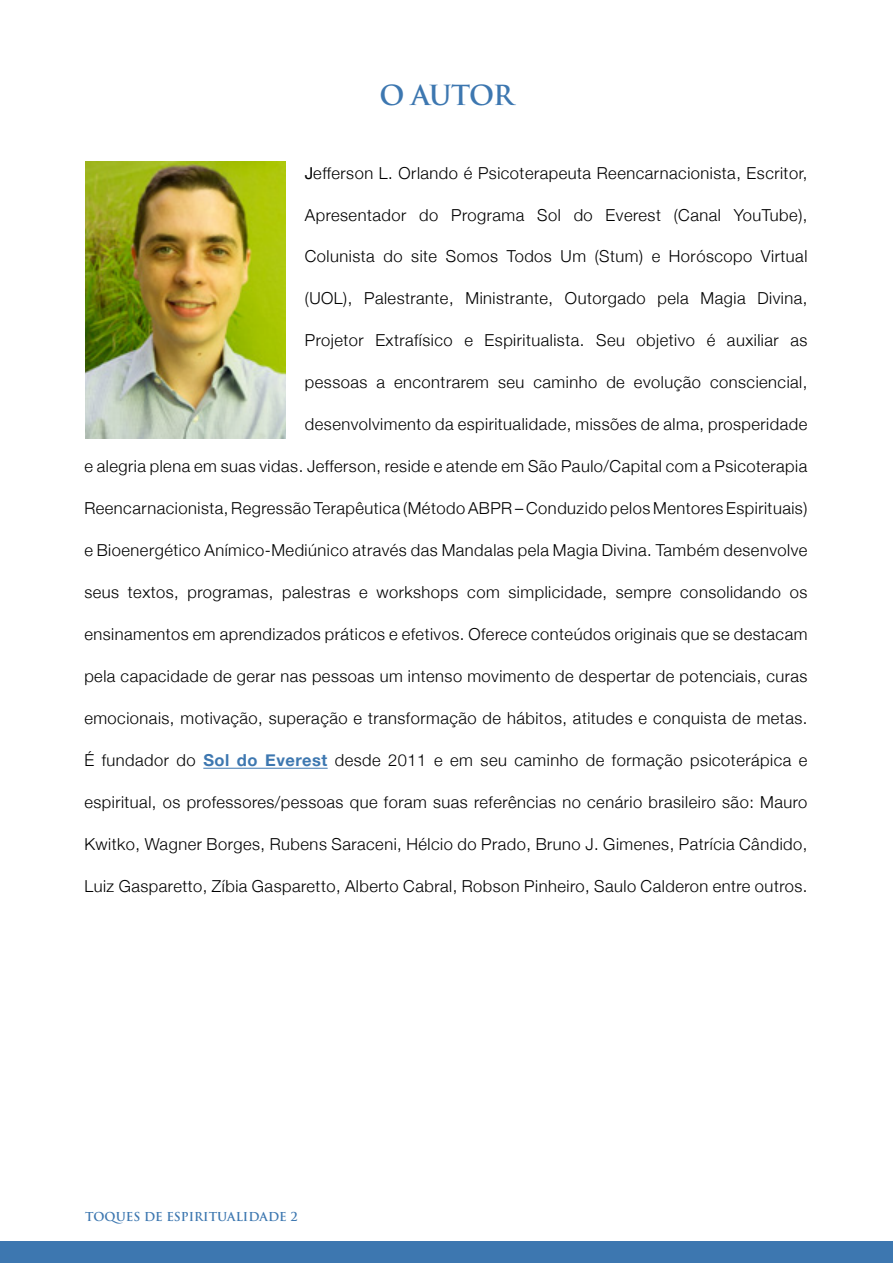
<style>
.page{position:relative;width:893px;height:1263px;background:#fff}
.page>*{position:absolute;margin:0;border:0;box-sizing:border-box;transform-origin:0 0}
.t1{font:700 27px "Trajan Pro";letter-spacing:-.035em;color:#3d77b0}
.t2{font:300 16.5px "Helvetica Neue";letter-spacing:.03em;color:#000}
.t3{font:700 12px "Trajan Pro";color:#3d77b0}
.s1{font-family:"Helvetica Neue LT Std";font-weight:400}
.s2{font-weight:700;color:#3d77b0}
</style>
<div class="page">
<hr style="left:203px;top:768px;width:125px;height:1px;background:#3d77b0">
<img style="left:86px;top:162px;width:200px;height:276px">
<div style="left:1px;top:1242px;width:892px;height:21px;background:#3d77b0"></div>
<h1 class="t1" style="left:379px;top:79px;width:136px">O AUTOR</h1>
<p class="t2" style="left:305px;top:163px;width:504px"><span class="s1">J</span>efferson L. Orlando é Psicoterapeuta Reencarnacionista, Escritor,</p>
<p class="t2" style="left:305px;top:205px;width:504px">Apresentador do Programa Sol do Everest (Canal YouTube),</p>
<p class="t2" style="left:305px;top:247px;width:504px">Colunista do site Somos Todos Um (Stum) e Horóscopo Virtual</p>
<p class="t2" style="left:305px;top:289px;width:504px">(UOL), Palestrante, Ministrante, Outorgado pela Magia Divina,</p>
<p class="t2" style="left:305px;top:330px;width:504px">Projetor Extrafísico e Espiritualista. Seu objetivo é auxiliar as</p>
<p class="t2" style="left:305px;top:372px;width:504px">pessoas a encontrarem seu caminho de evolução consciencial,</p>
<p class="t2" style="left:305px;top:414px;width:504px">desenvolvimento da espiritualidade, missões de alma, prosperidade</p>
<p class="t2" style="left:84px;top:456px;width:724px">e alegria plena em suas vidas. Jefferson, reside e atende em São Paulo/Capital com a Psicoterapia</p>
<p class="t2" style="left:84px;top:498px;width:724px">Reencarnacionista, Regressão Terapêutica (Método ABPR – Conduzido pelos Mentores Espirituais)</p>
<p class="t2" style="left:84px;top:540px;width:725px">e Bioenergético Anímico-Mediúnico através das Mandalas pela Magia Divina. Também desenvolve</p>
<p class="t2" style="left:84px;top:582px;width:725px">seus textos, programas, palestras e workshops com simplicidade, sempre consolidando os</p>
<p class="t2" style="left:84px;top:624px;width:725px">ensinamentos em aprendizados práticos e efetivos. Oferece conteúdos originais que se destacam</p>
<p class="t2" style="left:84px;top:666px;width:725px">pela capacidade de gerar nas pessoas um intenso movimento de despertar de potenciais, curas</p>
<p class="t2" style="left:84px;top:708px;width:725px">emocionais, motivação, superação e transformação de hábitos, atitudes e conquista de metas.</p>
<p class="t2" style="left:84px;top:750px;width:725px">É fundador do <span class="s2">Sol do Everest</span> desde 2011 e em seu caminho de formação psicoterápica e</p>
<p class="t2" style="left:84px;top:792px;width:725px">espiritual, os professores/pessoas que foram suas referências no cenário brasileiro são: Mauro</p>
<p class="t2" style="left:84px;top:834px;width:725px">Kwitko, Wagner Borges, Rubens Saraceni, Hélcio do Prado, Bruno J. Gimenes, Patrícia Cândido,</p>
<p class="t2" style="left:84px;top:876px;width:725px">Luiz Gasparetto, Zíbia Gasparetto, Alberto Cabral, Robson Pinheiro, Saulo Calderon entre outros.</p>
<p class="t3" style="left:85px;top:1209px;width:134px">TOQUES DE ESPIRITUA</p>
<p class="t3" style="left:236px;top:1209px;width:63px">LIDADE 2</p>
</div>
